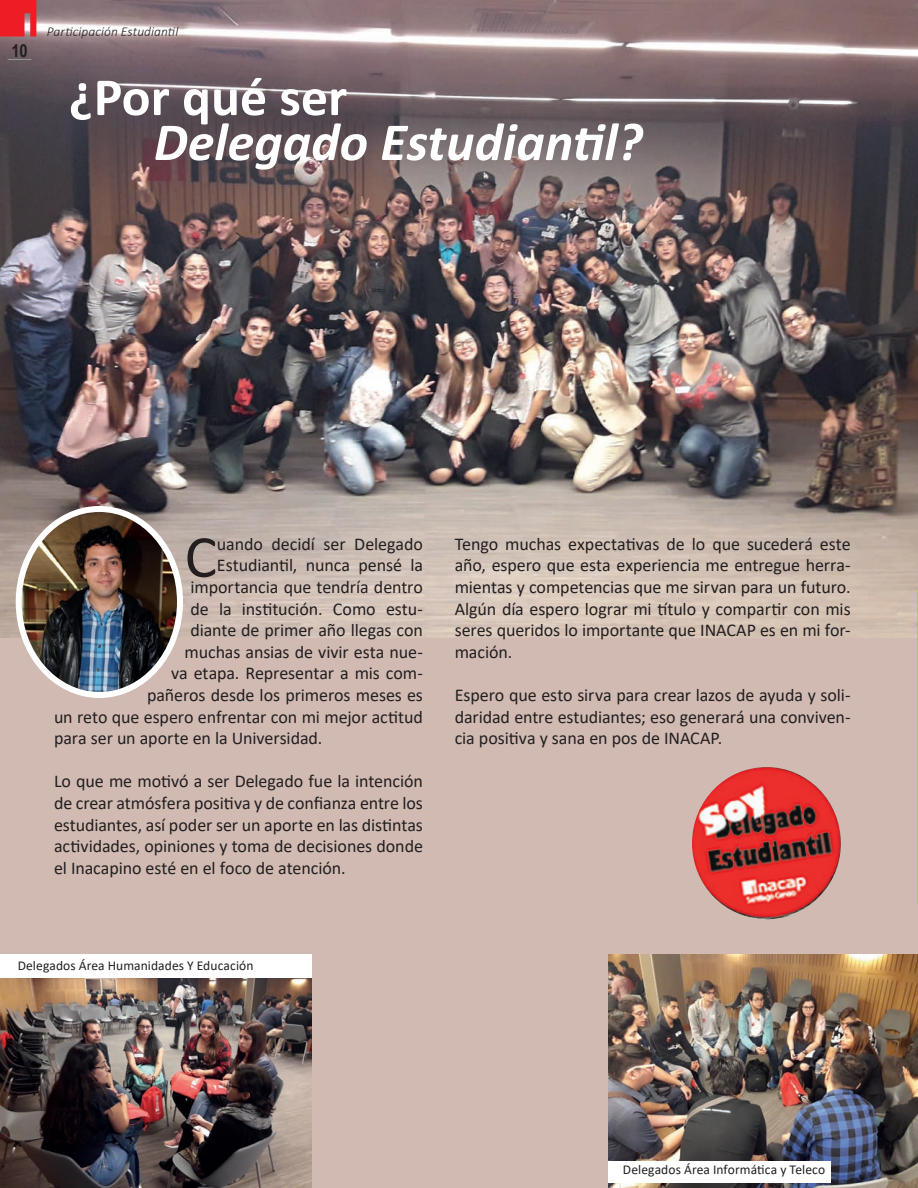
<style>
.page{position:relative;width:918px;height:1188px;background:#fff}
.page>*{position:absolute;margin:0;border:0;box-sizing:border-box;transform-origin:0 0}
.t1{font:60.6px "Calibri";color:#231f20}
.t2{font:italic 700 54px "Calibri";color:#fff}
.t3{font:700 54px "Calibri";color:#fff}
.t4{font:18px/21.6px "Calibri";letter-spacing:-.005em;color:#231f20;text-align:justify}
.t5{font:700 18px "Arial Narrow";color:#231f20}
.t6{font:13.5px "Calibri";letter-spacing:.005em;color:#231f20}
.t7{font:italic 300 13.5px "Calibri";letter-spacing:.005em;color:#231f20}
</style>
<div class="page">
<img style="left:0;top:0;width:918px;height:639px">
<svg style="left:0;top:0;width:36px;height:37px"></svg>
<svg style="left:8px;top:59px;width:23px;height:1px"></svg>
<div style="left:0;top:639px;width:918px;height:549px;background:#d0bab2"></div>
<img style="left:0;top:954px;width:312px;height:234px">
<div style="left:0;top:954px;width:311px;height:24px;background:#fff"></div>
<img style="left:608px;top:954px;width:310px;height:234px">
<img style="left:19px;top:509px;width:161px;height:186px">
<div style="left:16px;top:506px;width:167px;height:192px;border:6px solid #fff;border-radius:50%"></div>
<div style="left:608px;top:1162px;width:222px;height:21px;background:#fff"></div>
<img style="left:692px;top:767px;width:149px;height:152px">
<svg style="left:917px;top:590px;width:1px;height:314px"></svg>
<svg style="left:658px;top:602px;width:10px;height:13px"></svg>
<p class="t5" style="left:11px;top:37px;width:18px">10</p>
<p class="t7" style="left:47px;top:23px;width:133px">Participación Estudiantil</p>
<h2 class="t3" style="left:69px;top:59px;width:280px">¿Por qué ser</h2>
<h2 class="t2" style="left:154px;top:104px;width:490px">Delegado Estudiantil?</h2>
<h1 class="t1" style="left:185px;top:515px;width:34px">C</h1>
<p class="t4" style="left:217px;top:533px;width:208px">uando decidí ser Delegado</p>
<p class="t4" style="left:217px;top:554px;width:208px">Estudiantil, nunca pensé la</p>
<p class="t4" style="left:191px;top:576px;width:234px">importancia que tendría dentro</p>
<p class="t4" style="left:191px;top:597px;width:234px">de la institución. Como estu-</p>
<p class="t4" style="left:191px;top:619px;width:234px">diante de primer año llegas con</p>
<p class="t4" style="left:185px;top:641px;width:240px">muchas ansias de vivir esta nue-</p>
<p class="t4" style="left:171px;top:662px;width:253px">va etapa. Representar a mis com-</p>
<p class="t4" style="left:147px;top:684px;width:278px">pañeros desde los primeros meses es</p>
<p class="t4" style="left:54px;top:705px;width:370px">un reto que espero enfrentar con mi mejor actitud</p>
<p class="t4" style="left:54px;top:727px;width:270px">para ser un aporte en la Universidad.</p>
<p class="t4" style="left:54px;top:770px;width:371px">Lo que me motivó a ser Delegado fue la intención de crear atmósfera positiva y de confianza entre los estudiantes, así poder ser un aporte en las distintas actividades, opiniones y toma de decisiones donde el Inacapino esté en el foco de atención.</p>
<p class="t4" style="left:455px;top:533px;width:398px">Tengo muchas expectativas de lo que sucederá este año, espero que esta experiencia me entregue herra&shy;mientas y competencias que me sirvan para un futuro.<br>Algún día espero lograr mi tulo y compartir con mis seres queridos lo importante que INACAP es en mi for&shy;mación.</p>
<p class="t4" style="left:455px;top:684px;width:398px">Espero que esto sirva para crear lazos de ayuda y soli&shy;daridad entre estudiantes; eso generará una conviven&shy;cia positiva y sana en pos de INACAP.</p>
<p class="t6" style="left:18px;top:956px;width:237px">Delegados Área Humanidades Y Educación</p>
<p class="t6" style="left:623px;top:1160px;width:204px">Delegados Área Informática y Teleco</p>
</div>
